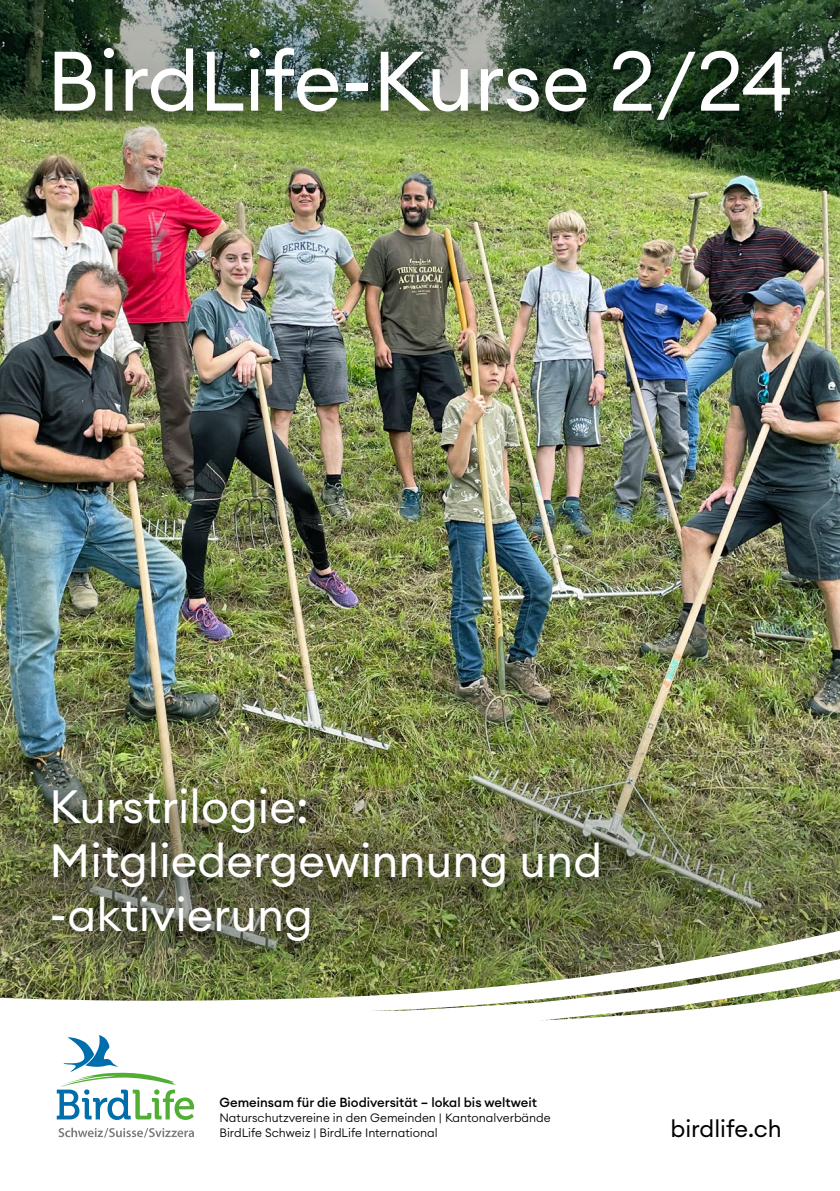
<style>
.page{position:relative;width:840px;height:1191px;background:#fff}
.page>*{position:absolute;margin:0;border:0;box-sizing:border-box;transform-origin:0 0}
.t1{font:83px "Euclid Circular A";letter-spacing:-.005em;color:#fff}
.t2{font:46px/54px "Euclid Circular A";color:#fff}
.t3{font:23.6px "Euclid Circular A";color:#000}
.t4{font:500 13px "Euclid Circular A";color:#000}
.t5{font:300 12px/15px "Euclid Circular A";color:#000}
</style>
<div class="page">
<img style="left:0;top:138px;width:839px;height:882px">
<div style="left:29px;top:768px;width:607px;height:212px;background:#000;opacity:.9"></div>
<img style="left:0;top:0;width:839px;height:138px">
<div style="left:30px;top:25px;width:781px;height:117px;background:#000;opacity:.42"></div>
<svg style="left:57px;top:1035px;width:137px;height:85px"></svg>
<svg style="left:58px;top:1127px;width:136px;height:10px"></svg>
<h1 class="t1" style="left:47px;top:28px;width:747px">BirdLife-Kurse 2/24</h1>
<h2 class="t2" style="left:50px;top:779px;width:554px">Kurstrilogie:<br>Mitgliedergewinnung und -aktivierung</h2>
<p class="t4" style="left:219px;top:1094px;width:319px">Gemeinsam für die Biodiversität – lokal bis weltweit</p>
<p class="t5" style="left:219px;top:1110px;width:332px">Naturschutzvereine in den Gemeinden | Kantonalverbände<br>BirdLife Schweiz | BirdLife International</p>
<h3 class="t3" style="left:670px;top:1113px;width:113px">birdlife.ch</h3>
</div>
